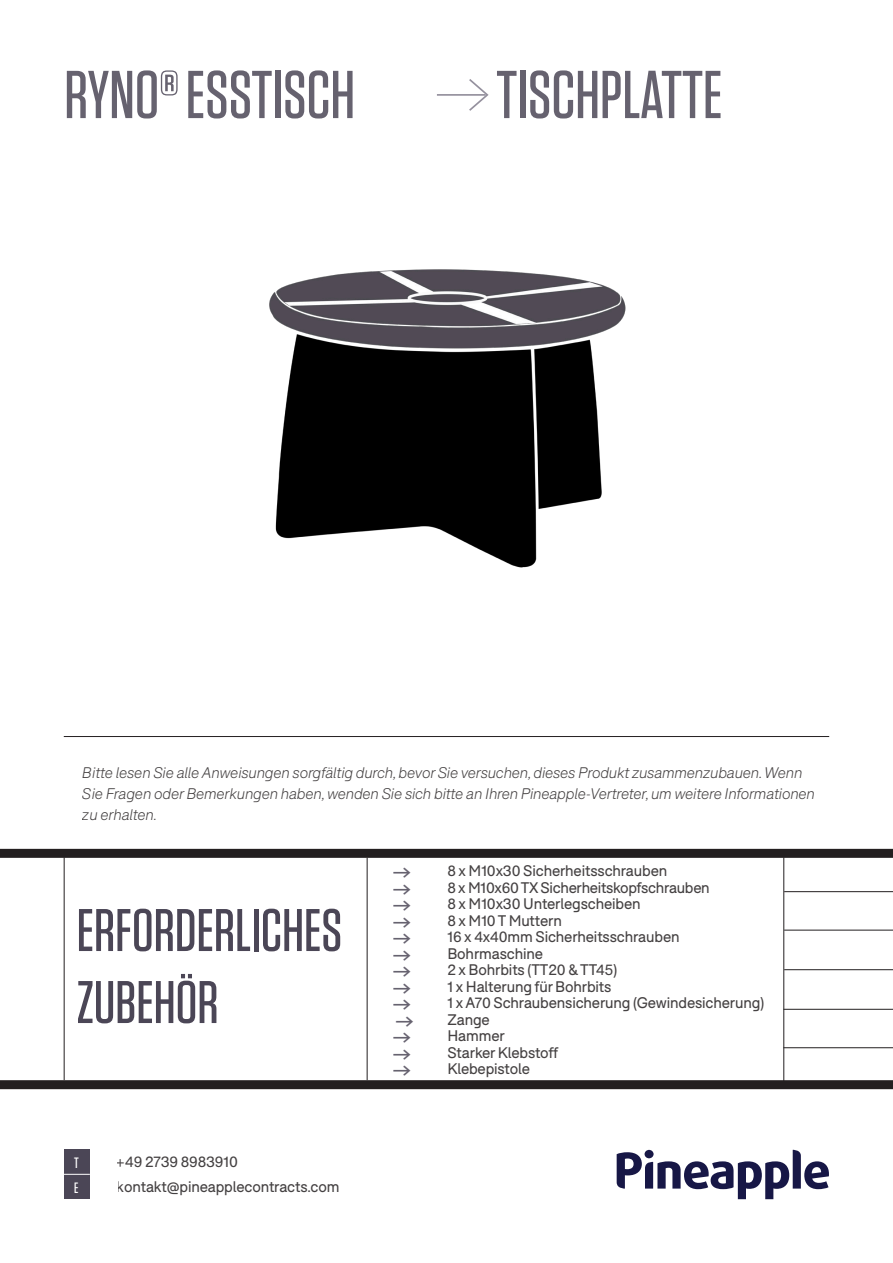
<style>
.page{position:relative;width:893px;height:1263px;background:#fff}
.page>*{position:absolute;margin:0;border:0;box-sizing:border-box;transform-origin:0 0}
.t1{font:500 67.5px "Tungsten";color:#4b4656}
.t2{font:500 60px/72px "Tungsten";color:#4b4656}
.t3{font:15px "F37 Bolton";letter-spacing:-.01em;color:#231f20}
.t4{font:italic 300 15px/21px "F37 Bolton";letter-spacing:-.01em;color:#231f20}
.t5{font:15px "Pinearrow";color:#4b4656}
.t6{font:500 15px "Tungsten";color:#fff}
</style>
<div class="page">
<hr style="left:367px;top:858px;width:1px;height:222px;background:#231f20">
<hr style="left:64px;top:857px;width:1px;height:223px;background:#231f20">
<div style="left:0;top:849px;width:893px;height:9px;background:#231f20"></div>
<div style="left:0;top:1080px;width:893px;height:9px;background:#231f20"></div>
<hr style="left:783px;top:857px;width:1px;height:224px;background:#231f20">
<hr style="left:783px;top:1009px;width:110px;height:1px;background:#231f20">
<hr style="left:783px;top:1047px;width:110px;height:1px;background:#231f20">
<hr style="left:64px;top:736px;width:765px;height:1px;background:#231f20">
<hr style="left:784px;top:891px;width:109px;height:1px;background:#231f20">
<hr style="left:784px;top:930px;width:109px;height:1px;background:#231f20">
<hr style="left:784px;top:969px;width:109px;height:1px;background:#231f20">
<hr style="left:437px;top:94px;width:49px;height:2px;background:#95919e">
<svg style="left:467px;top:79px;width:22px;height:32px"></svg>
<img style="left:269px;top:269px;width:357px;height:299px">
<svg style="left:617px;top:1149px;width:212px;height:50px"></svg>
<div style="left:645px;top:1150px;width:9px;height:8px;background:#171746;border-radius:50%"></div>
<div style="left:64px;top:1149px;width:26px;height:25px;background:#4b4656"></div>
<div style="left:64px;top:1174px;width:26px;height:25px;background:#4b4656"></div>
<svg style="left:64px;top:1174px;width:26px;height:1px"></svg>
<h1 class="t1" style="left:64px;top:59px;width:292px">RYNO® ESSTISCH</h1>
<h1 class="t1" style="left:496px;top:59px;width:228px">TISCHPLATTE</h1>
<p class="t4" style="left:82px;top:762px;width:734px">Bitte lesen Sie alle Anweisungen sorgfältig durch, bevor Sie versuchen, dieses Produkt zusammenzubauen. Wenn<br>Sie Fragen oder Bemerkungen haben, wenden Sie sich bitte an Ihren Pineapple-Vertreter, um weitere Informationen zu erhalten.</p>
<p class="t2" style="left:77px;top:895px;width:267px">ERFORDERLICHES<br>ZUBEHÖR</p>
<p class="t6" style="left:74px;top:1155px;width:6px">T</p>
<p class="t3" style="left:117px;top:1153px;width:122px">+49 2739 8983910</p>
<p class="t6" style="left:74px;top:1180px;width:6px">E</p>
<p class="t3" style="left:117px;top:1178px;width:224px">kontakt@pineapplecontracts.com</p>
<p class="t5" style="left:393px;top:866px;width:23px">A</p>
<p class="t3" style="left:447px;top:862px;width:221px">8 x M10x30 Sicherheitsschrauben</p>
<p class="t5" style="left:393px;top:883px;width:23px">A</p>
<p class="t3" style="left:447px;top:879px;width:264px">8 x M10x60 TX Sicherheitskopfschrauben</p>
<p class="t5" style="left:393px;top:899px;width:23px">A</p>
<p class="t3" style="left:447px;top:895px;width:195px">8 x M10x30 Unterlegscheiben</p>
<p class="t5" style="left:393px;top:916px;width:23px">A</p>
<p class="t3" style="left:447px;top:912px;width:116px">8 x M10 T Muttern</p>
<p class="t5" style="left:393px;top:932px;width:23px">A</p>
<p class="t3" style="left:447px;top:928px;width:234px">16 x 4x40mm Sicherheitsschrauben</p>
<p class="t5" style="left:393px;top:949px;width:23px">A</p>
<p class="t3" style="left:447px;top:945px;width:97px">Bohrmaschine</p>
<p class="t5" style="left:393px;top:965px;width:23px">A</p>
<p class="t3" style="left:447px;top:961px;width:171px">2 x Bohrbits (TT20 &amp; TT45)</p>
<p class="t5" style="left:393px;top:982px;width:23px">A</p>
<p class="t3" style="left:447px;top:978px;width:166px">1 x Halterung für Bohrbits</p>
<p class="t5" style="left:393px;top:998px;width:23px">A</p>
<p class="t3" style="left:447px;top:994px;width:318px">1 x A70 Schraubensicherung (Gewindesicherung)</p>
<p class="t5" style="left:396px;top:1015px;width:23px">A</p>
<p class="t3" style="left:447px;top:1011px;width:44px">Zange</p>
<p class="t5" style="left:393px;top:1031px;width:23px">A</p>
<p class="t3" style="left:447px;top:1027px;width:59px">Hammer</p>
<p class="t5" style="left:393px;top:1048px;width:23px">A</p>
<p class="t3" style="left:447px;top:1044px;width:112px">Starker Klebstoff</p>
<p class="t5" style="left:393px;top:1064px;width:23px">A</p>
<p class="t3" style="left:447px;top:1060px;width:84px">Klebepistole</p>
</div>
